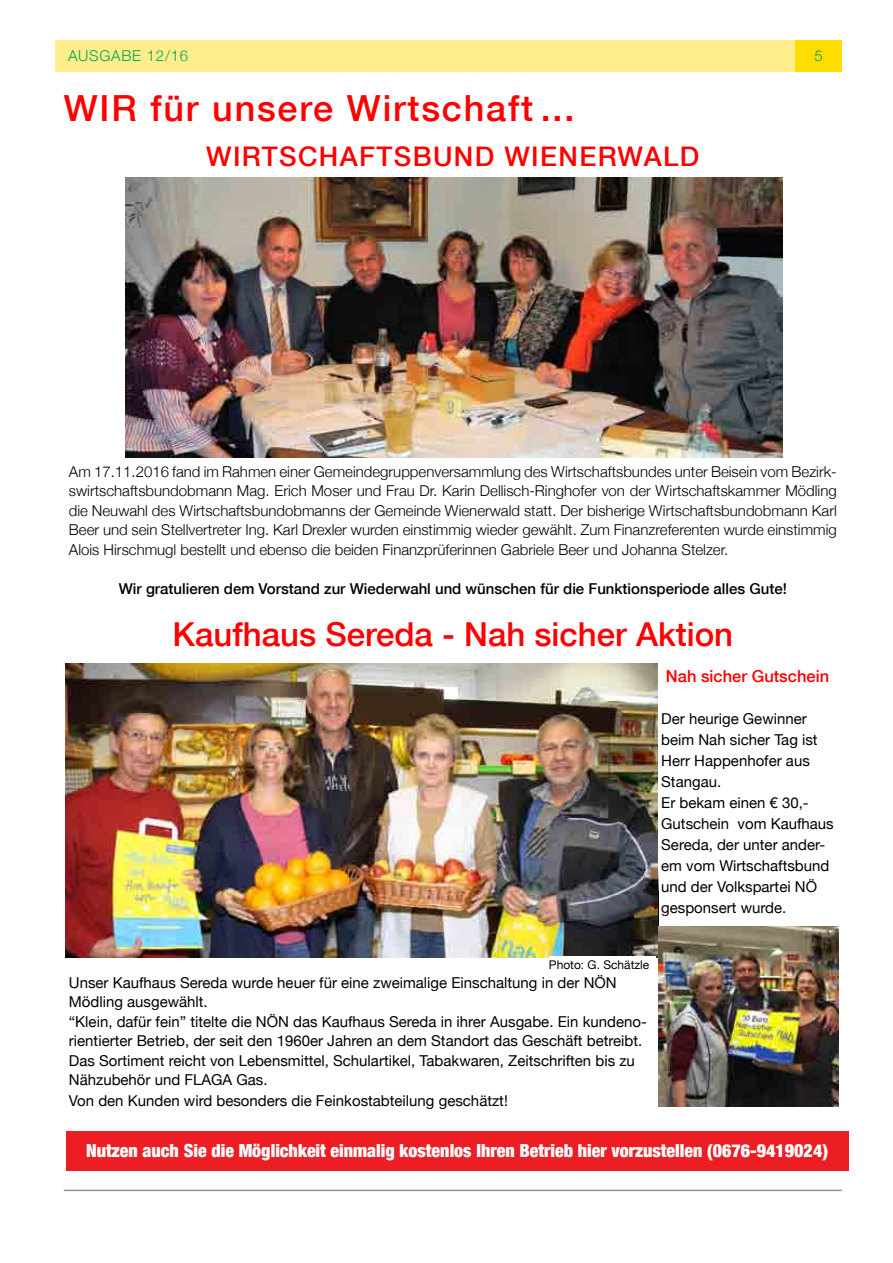
<style>
.page{position:relative;width:893px;height:1263px;background:#fff}
.page>*{position:absolute;margin:0;border:0;box-sizing:border-box;transform-origin:0 0}
.t1{font:500 36px "Helvetica Neue";letter-spacing:.05em;color:#f00}
.t2{font:500 33px "Helvetica Neue";color:#f00}
.t3{font:500 27px "Helvetica Neue";letter-spacing:.05em;color:#f00}
.t4{font:900 condensed 18px "Helvetica Neue";color:#fff}
.t5{font:500 16.5px "Helvetica Neue";color:#f00}
.t6{font:15px/21px "Helvetica Neue";color:#000}
.t7{font:300 15px/19.5px "Helvetica Neue";color:#000;text-align:justify}
.t8{font:500 15px "Helvetica Neue";color:#000}
.t9{font:300 15px "Helvetica Neue";letter-spacing:.05em;color:#00a650}
.t10{font:12px "Helvetica Neue";color:#000}
</style>
<div class="page">
<div style="left:66px;top:1131px;width:782px;height:39px;background:#ed1d24"></div>
<div style="left:55px;top:40px;width:787px;height:31px;background:#ffed8c"></div>
<div style="left:795px;top:40px;width:47px;height:31px;background:#ffdc04"></div>
<hr style="left:64px;top:1189px;width:778px;height:2px;background:#939598">
<img style="left:66px;top:663px;width:591px;height:294px">
<img style="left:658px;top:926px;width:180px;height:180px">
<div style="left:549px;top:956px;width:106px;height:13px;background:#fff"></div>
<img style="left:125px;top:178px;width:657px;height:279px">
<p class="t9" style="left:68px;top:44px;width:122px">AUSGABE 12/16</p>
<p class="t9" style="left:814px;top:44px;width:10px">5</p>
<h1 class="t1" style="left:64px;top:80px;width:512px">Wir für unsere Wirtschaft ...</h1>
<h3 class="t3" style="left:206px;top:135px;width:413px">Wirtschaftsbund Wienerwald</h3>
<p class="t7" style="left:69px;top:461px;width:769px">Am 17.11.2016 fand im Rahmen einer Gemeindegruppenversammlung des Wirtschaftsbundes unter Beisein vom Bezirk&shy;swirtschaftsbundobmann Mag. Erich Moser und Frau Dr. Karin Dellisch-Ringhofer von der Wirtschaftskammer Mödling die Neuwahl des Wirtschaftsbundobmanns der Gemeinde Wienerwald statt. Der bisherige Wirtschaftsbundobmann Karl Beer und sein Stellvertreter Ing. Karl Drexler wurden einstimmig wieder gewählt. Zum Finanzreferenten wurde einstimmig Alois Hirschmugl bestellt und ebenso die beiden Finanzprüferinnen Gabriele Beer und Johanna Stelzer.</p>
<p class="t8" style="left:119px;top:576px;width:669px">Wir gratulieren dem Vorstand zur Wiederwahl und wünschen für die Funktionsperiode alles Gute!</p>
<h2 class="t2" style="left:173px;top:607px;width:562px">Kaufhaus Sereda - Nah sicher Aktion</h2>
<p class="t5" style="left:666px;top:663px;width:165px">Nah sicher Gutschein</p>
<p class="t6" style="left:661px;top:709px;width:174px">Der heurige Gewinner beim Nah sicher Tag ist<br>Herr Happenhofer aus<br>Stangau.<br>Er bekam einen € 30,-<br>Gutschein vom Kaufhaus<br>Sereda, der unter ander&shy;em vom Wirtschaftsbund und der Volkspartei NÖ gesponsert wurde.</p>
<p class="t10" style="left:549px;top:956px;width:102px">Photo: G. Schätzle</p>
<p class="t6" style="left:69px;top:974px;width:579px;line-height:19.5px">Unser Kaufhaus Sereda wurde heuer für eine zweimalige Einschaltung in der NÖN Mödling ausgewählt.<br>“Klein, dafür fein” titelte die NÖN das Kaufhaus Sereda in ihrer Ausgabe. Ein kundeno&shy;rientierter Betrieb, der seit den 1960er Jahren an dem Standort das Geschäft betreibt.<br>Das Sortiment reicht von Lebensmittel, Schulartikel, Tabakwaren, Zeitschriften bis zu Nähzubehör und FLAGA Gas.</p>
<p class="t6" style="left:69px;top:1091px;width:440px">Von den Kunden wird besonders die Feinkostabteilung geschätzt!</p>
<p class="t4" style="left:86px;top:1135px;width:743px">Nutzen auch Sie die Möglichkeit einmalig kostenlos Ihren Betrieb hier vorzustellen (0676-9419024)</p>
</div>
